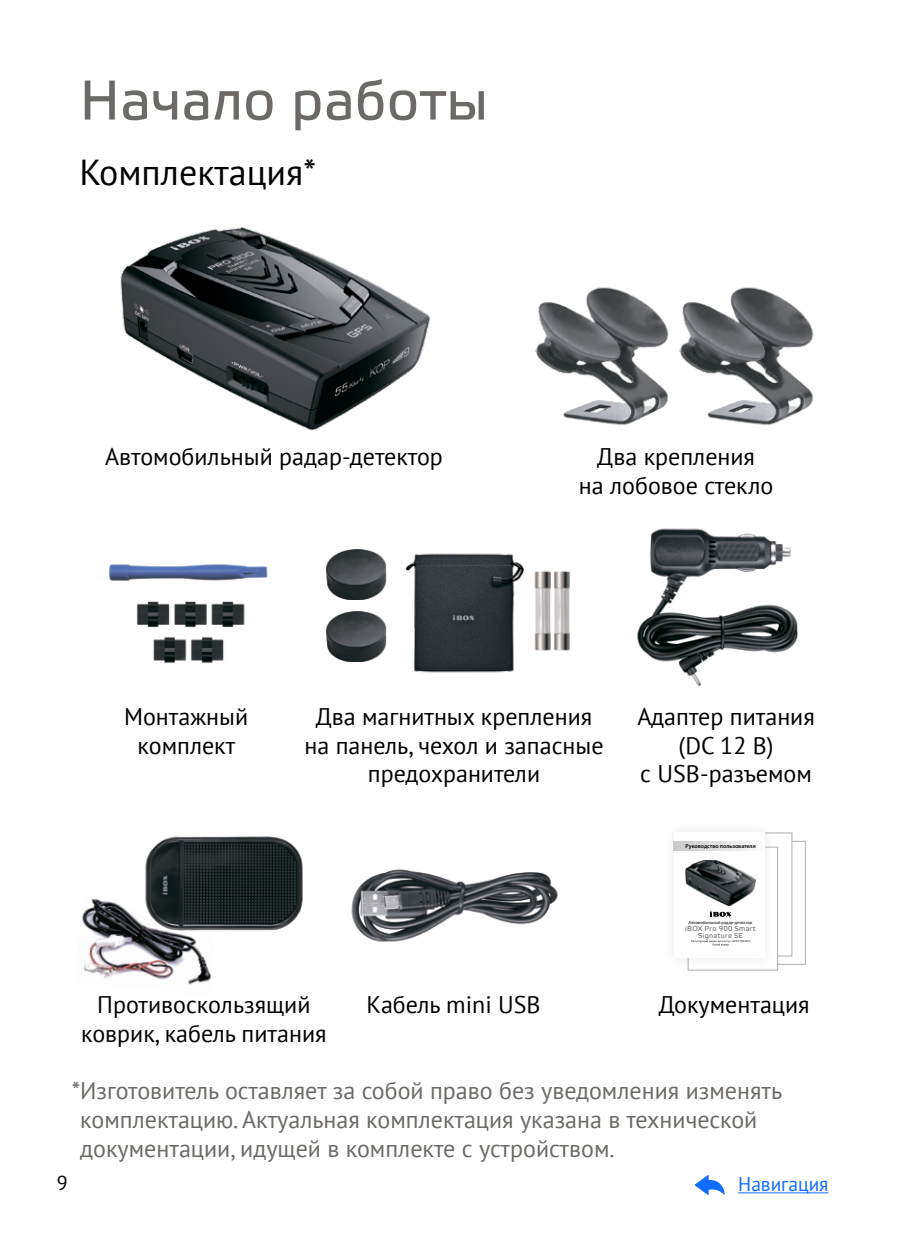
<style>
.page{position:relative;width:908px;height:1248px;background:#fff}
.page>*{position:absolute;margin:0;border:0;box-sizing:border-box;transform-origin:0 0}
.t1{font:56px "Elektra Text Pro";color:#6c6966}
.t2{font:36px "PT Sans";color:#000}
.t3{font:24px/28.8px "PT Sans";color:#000;text-align:center}
.t4{font:24px/28.8px "PT Sans";color:#6c6966}
.t5{font:20px "PT Sans";color:#106dff}
.t6{font:20px "PT Sans";color:#000}
.t7{font:7.2px/6.8px "Elektra Text Pro";letter-spacing:.04em;color:#6c6966;text-align:center}
.t8{font:600 5.6px "Myriad Pro";color:#000}
.t9{font:4.4px "Myriad Pro";letter-spacing:.01em;color:#000}
</style>
<div class="page">
<img style="left:145px;top:836px;width:158px;height:95px">
<img style="left:82px;top:896px;width:132px;height:89px">
<img style="left:108px;top:564px;width:160px;height:99px">
<img style="left:637px;top:528px;width:162px;height:159px">
<img style="left:351px;top:869px;width:207px;height:73px">
<img style="left:405px;top:553px;width:118px;height:120px">
<img style="left:327px;top:611px;width:60px;height:50px">
<img style="left:534px;top:571px;width:35px;height:80px">
<img style="left:120px;top:227px;width:311px;height:204px">
<svg style="left:777px;top:841px;width:28px;height:123px"></svg>
<div style="left:701px;top:832px;width:90px;height:124px;background:#fff;border:1px solid #b1b0b0"></div>
<div style="left:687px;top:846px;width:90px;height:124px;background:#fff;border:1px solid #b1b0b0"></div>
<div style="left:662px;top:822px;width:112px;height:146px;background:#fff"></div>
<svg style="left:673px;top:841px;width:73px;height:9px"></svg>
<svg style="left:709px;top:911px;width:21px;height:5px"></svg>
<img style="left:685px;top:860px;width:70px;height:45px">
<svg style="left:691px;top:940px;width:59px;height:5px"></svg>
<img style="left:535px;top:287px;width:134px;height:138px">
<img style="left:679px;top:287px;width:135px;height:138px">
<img style="left:327px;top:549px;width:60px;height:50px">
<h1 class="t1" style="left:79px;top:70px;width:410px">Начало работы</h1>
<h2 class="t2" style="left:79px;top:149px;width:238px">Комплектация*</h2>
<p class="t3" style="left:105px;top:442px;width:339px">Автомобильный радар-детектор</p>
<p class="t3" style="left:578px;top:442px;width:196px">Два крепления<br>на лобовое стекло</p>
<p class="t3" style="left:124px;top:701px;width:125px">Монтажный комплект</p>
<p class="t3" style="left:304px;top:701px;width:300px">Два магнитных крепления на панель, чехол и запасные предохранители</p>
<p class="t3" style="left:81px;top:989px;width:247px">Противоскользящий коврик, кабель питания</p>
<p class="t3" style="left:366px;top:989px;width:176px">Кабель mini USB</p>
<p class="t3" style="left:637px;top:701px;width:179px">Адаптер питания (DC 12 В)<br>с USB-разъемом</p>
<p class="t8" style="left:685px;top:842px;width:72px">Руководство пользователя</p>
<p class="t9" style="left:688px;top:919px;width:65px">Автомобильный радар-детектор</p>
<p class="t7" style="left:685px;top:925px;width:72px">iBOX Pro 900 Smart<br>Signature SE</p>
<p class="t3" style="left:658px;top:989px;width:152px">Документация</p>
<p class="t4" style="left:80px;top:1075px;width:703px;text-indent:-8px">*Изготовитель оставляет за собой право без уведомления изменять комплектацию. Актуальная комплектация указана в технической документации, идущей в комплекте с устройством.</p>
<p class="t6" style="left:57px;top:1169px;width:12px">9</p>
<p class="t5" style="left:738px;top:1171px;width:92px">Навигация</p>
</div>
